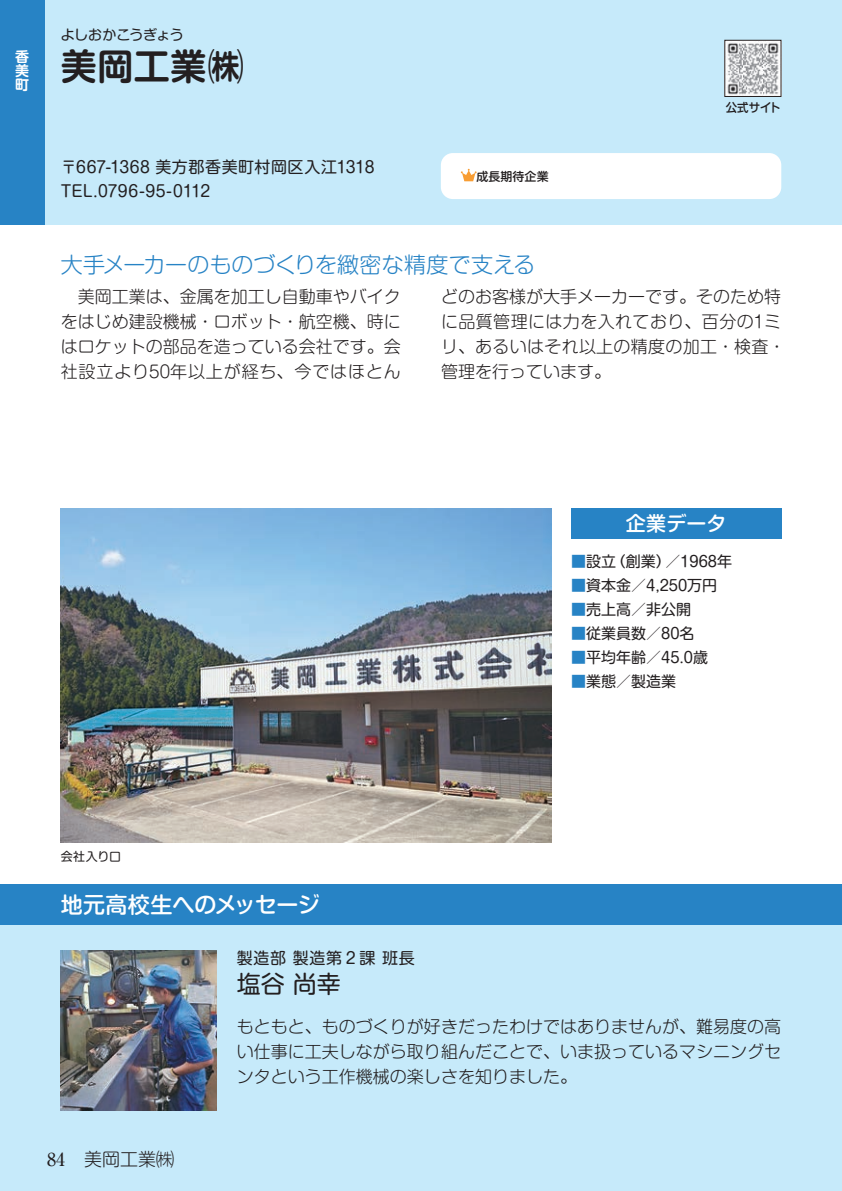
<style>
.page{position:relative;width:842px;height:1191px;background:#fff}
.page>*{position:absolute;margin:0;border:0;box-sizing:border-box;transform-origin:0 0}
.t1{font:700 36px "Shin M Go Pro De";color:#231f20}
.t2{font:24px "Shin M Go Pro";color:#231f20}
.t3{font:300 22px "Shin M Go Pro";letter-spacing:.005em;color:#2783c5}
.t4{font:500 22px "Shin M Go Pro";letter-spacing:-.005em;color:#fff}
.t5{font:500 20px "Shin M Go Pro";letter-spacing:.005em;color:#fff}
.t6{font:300 18px "Shin M Go Pro";color:#231f20}
.t7{font:500 18px "Ryumin Pro";color:#231f20}
.t8{font:300 17px/25px "Shin M Go Pro";color:#231f20;text-align:justify}
.t9{font:16px/24px "Shin M Go Pro";letter-spacing:.035em;color:#231f20}
.t10{font:15px "Shin M Go Pro";color:#231f20}
.t11{font:14px "Shin M Go Pro";letter-spacing:-.025em;color:#231f20}
.t12{font:700 14px/14px "Shin M Go Pro De";color:#fff;text-align:justify}
.t13{font:500 12px "Shin M Go Pro";color:#231f20}
.t14{font:12px "Shin M Go Pro";letter-spacing:.015em;color:#231f20}
.t15{font:500 12px "Shin M Go Pro";color:#231f20;scale:.95 1}
.s1{color:#2783c5}
</style>
<div class="page">
<div style="left:0;top:884px;width:841px;height:307px;background:#c6eafa"></div>
<hr style="left:841px;top:884px;width:1px;height:307px;background:#c6eafa">
<div style="left:0;top:884px;width:841px;height:40px;background:#2783c5"></div>
<hr style="left:841px;top:884px;width:1px;height:40px;background:#2783c5">
<div style="left:0;top:0;width:841px;height:224px;background:#c6eafa"></div>
<hr style="left:841px;top:0;width:1px;height:224px;background:#c6eafa">
<div style="left:0;top:0;width:44px;height:224px;background:#2783c5"></div>
<img style="left:61px;top:508px;width:490px;height:334px">
<div style="left:571px;top:508px;width:210px;height:30px;background:#2783c5"></div>
<img style="left:61px;top:950px;width:156px;height:160px">
<img style="left:726px;top:42px;width:53px;height:53px">
<div style="left:724px;top:40px;width:57px;height:57px;border:1px solid #231f20"></div>
<div style="left:441px;top:153px;width:340px;height:46px;background:#fff;border-radius:12px"></div>
<svg style="left:461px;top:169px;width:15px;height:12px"></svg>
<p class="t12" style="left:15px;top:48px;width:15px">香美町</p>
<p class="t11" style="left:61px;top:24px;width:124px">よしおかこうぎょう</p>
<h1 class="t1" style="left:61px;top:37px;width:184px">美岡工業㈱</h1>
<p class="t9" style="left:61px;top:153px;width:315px">〒667-1368 美方郡香美町村岡区入江1318<br>TEL.0796-95-0112</p>
<p class="t13" style="left:476px;top:166px;width:73px">成長期待企業</p>
<p class="t3" style="left:61px;top:247px;width:476px">大手メーカーのものづくりを緻密な精度で支える</p>
<p class="t15" style="left:725px;top:97px;width:59px">公式サイト</p>
<p class="t8" style="left:61px;top:282px;width:342px">　美岡工業は、金属を加工し自動車やバイクをはじめ建設機械・ロボット・航空機、時にはロケットの部品を造っている会社です。会社設立より50年以上が経ち、今ではほとん</p>
<p class="t8" style="left:441px;top:282px;width:346px;text-align:left">どのお客様が大手メーカーです。そのため特に品質管理には力を入れており、百分の1ミリ、あるいはそれ以上の精度の加工・検査・管理を行っています。</p>
<p class="t5" style="left:625px;top:507px;width:102px">企業データ</p>
<p class="t10" style="left:571px;top:549px;width:162px"><span class="s1">■</span>設立（創業）／1968年</p>
<p class="t10" style="left:571px;top:573px;width:148px"><span class="s1">■</span>資本金／4,250万円</p>
<p class="t10" style="left:571px;top:597px;width:121px"><span class="s1">■</span>売上高／非公開</p>
<p class="t10" style="left:571px;top:621px;width:125px"><span class="s1">■</span>従業員数／80名</p>
<p class="t10" style="left:571px;top:645px;width:138px"><span class="s1">■</span>平均年齢／45.0歳</p>
<p class="t10" style="left:571px;top:669px;width:106px"><span class="s1">■</span>業態／製造業</p>
<p class="t14" style="left:61px;top:847px;width:62px">会社入り口</p>
<p class="t4" style="left:61px;top:886px;width:260px">地元高校生へのメッセージ</p>
<p class="t9" style="left:237px;top:944px;width:179px">製造部 製造第２課 班長</p>
<h2 class="t2" style="left:237px;top:964px;width:105px">塩谷 尚幸</h2>
<p class="t7" style="left:47px;top:1145px;width:19px">84</p>
<p class="t6" style="left:84px;top:1145px;width:91px">美岡工業㈱</p>
<p class="t8" style="left:237px;top:1012px;width:546px">もともと、ものづくりが好きだったわけではありませんが、難易度の高い仕事に工夫しながら取り組んだことで、いま扱っているマシニングセンタという工作機械の楽しさを知りました。</p>
</div>
